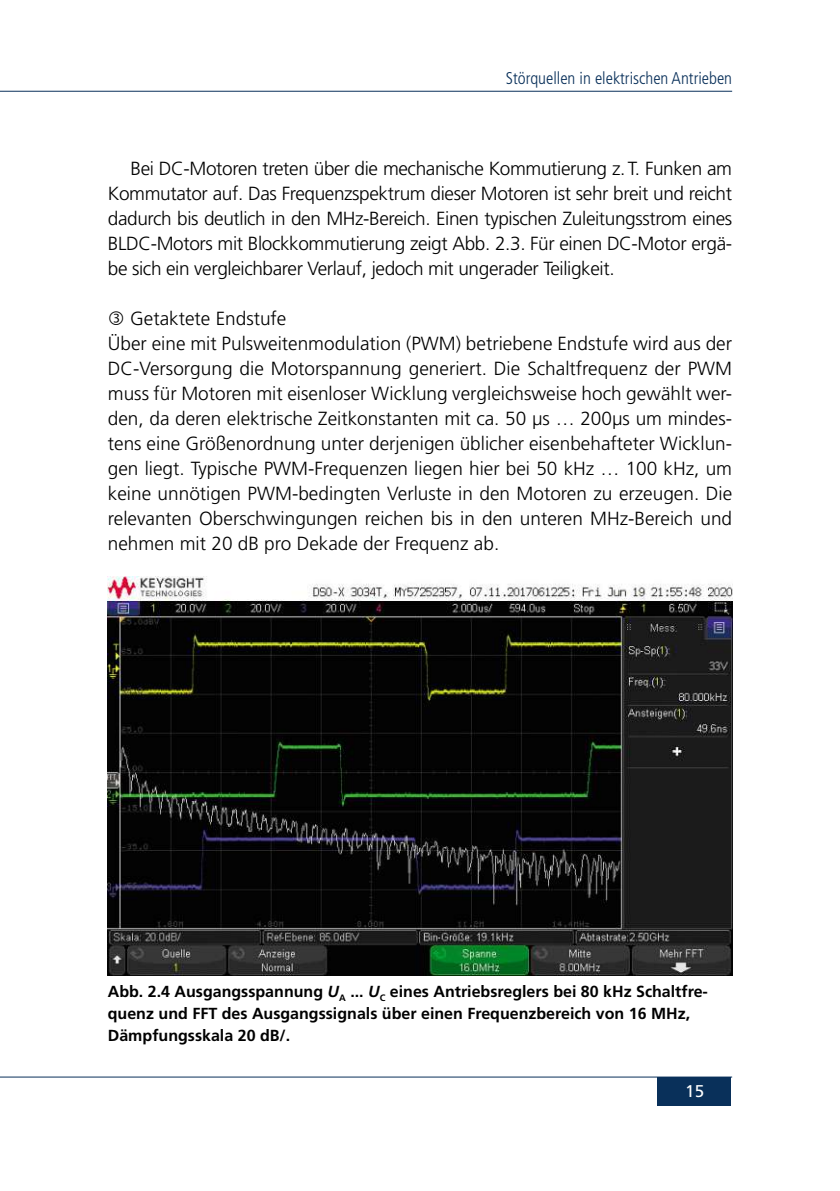
<style>
.page{position:relative;width:840px;height:1191px;background:#fff}
.page>*{position:absolute;margin:0;border:0;box-sizing:border-box;transform-origin:0 0}
.t1{font:300 19px/25px "Frutiger LT Std";color:#000;text-align:justify}
.t2{font:300 condensed 17px "Frutiger LT Std";color:#09305a}
.t3{font:17px "Frutiger LT Std";color:#fff}
.t4{font:700 16px/22px "Frutiger LT Std";color:#000}
.s1{font-style:italic}
</style>
<div class="page">
<hr style="left:0;top:91px;width:731px;height:1px;background:#09305a">
<hr style="left:0;top:1076px;width:731px;height:1px;background:#09305a">
<div style="left:657px;top:1077px;width:73px;height:29px;background:#09305a"></div>
<img style="left:108px;top:576px;width:623px;height:399px">
<p class="t2" style="left:505px;top:68px;width:228px">Störquellen in elektrischen Antrieben</p>
<p class="t1" style="left:108px;top:156px;width:625px;text-indent:23px">Bei DC-Motoren treten über die mechanische Kommutierung z. T. Funken am Kommutator auf. Das Frequenzspektrum dieser Motoren ist sehr breit und reicht dadurch bis deutlich in den MHz-Bereich. Einen typischen Zuleitungsstrom eines BLDC-Motors mit Blockkommutierung zeigt Abb. 2.3. Für einen DC-Motor ergä&shy;be sich ein vergleichbarer Verlauf, jedoch mit ungerader Teiligkeit.</p>
<p class="t1" style="left:108px;top:306px;width:625px;text-align:left;text-indent:22px">Getaktete Endstufe<br>Über eine mit Pulsweitenmodulation (PWM) betriebene Endstufe wird aus der DC-Versorgung die Motorspannung generiert. Die Schaltfrequenz der PWM muss für Motoren mit eisenloser Wicklung vergleichsweise hoch gewählt wer&shy;den, da deren elektrische Zeitkonstanten mit ca. 50 µs … 200µs um mindes&shy;tens eine Größenordnung unter derjenigen üblicher eisenbehafteter Wicklun&shy;gen liegt. Typische PWM-Frequenzen liegen hier bei 50 kHz … 100 kHz, um keine unnötigen PWM-bedingten Verluste in den Motoren zu erzeugen. Die relevanten Oberschwingungen reichen bis in den unteren MHz-Bereich und nehmen mit 20 dB pro Dekade der Frequenz ab.</p>
<p class="t4" style="left:108px;top:980px;width:601px">Abb. 2.4 Ausgangsspannung <span class="s1">U</span><sub>A</sub> ... <span class="s1">U</span><sub>C</sub> eines Antriebsreglers bei 80 kHz Schaltfre&shy;quenz und FFT des Ausgangssignals über einen Frequenzbereich von 16 MHz,<br>Dämpfungsskala 20 dB/.</p>
<p class="t3" style="left:684px;top:1081px;width:20px">15</p>
</div>
